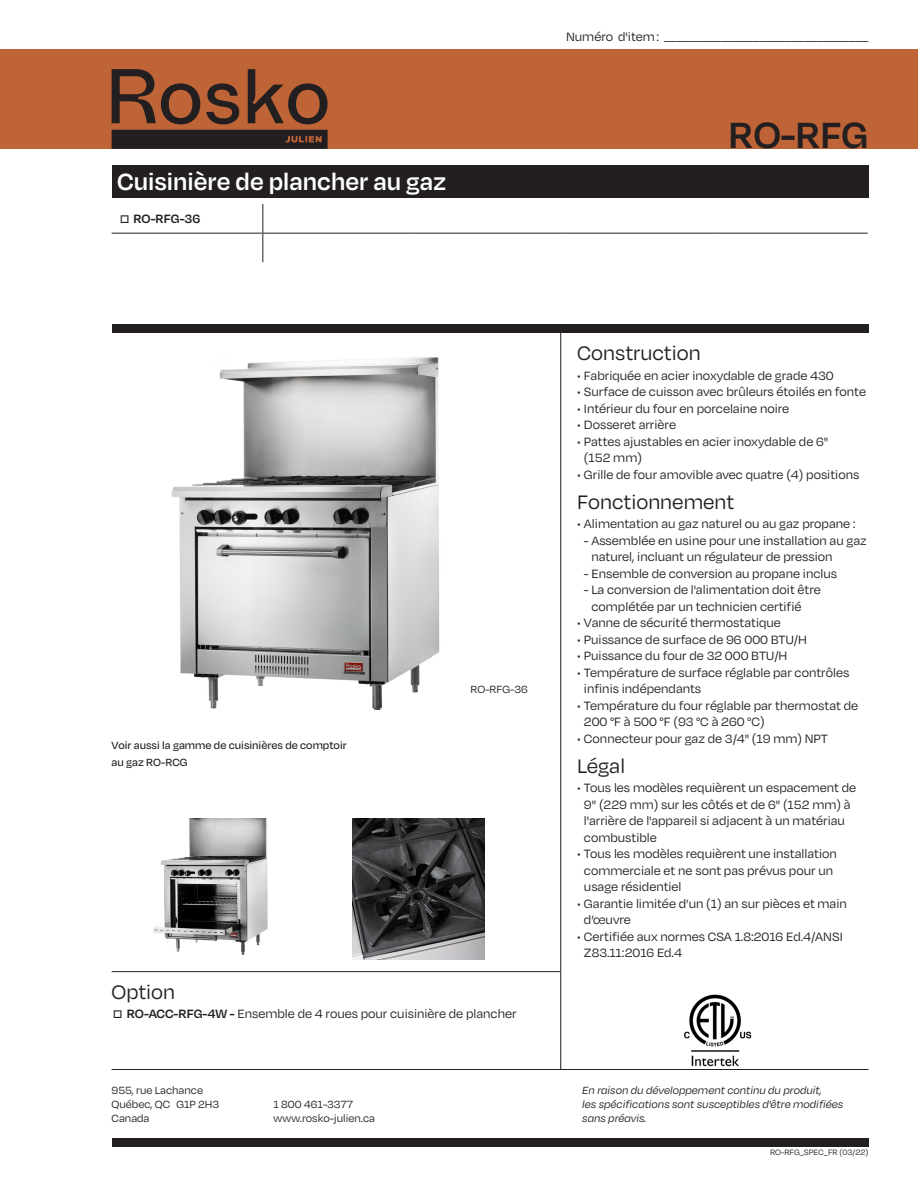
<style>
.page{position:relative;width:918px;height:1188px;background:#fff}
.page>*{position:absolute;margin:0;border:0;box-sizing:border-box;transform-origin:0 0}
.t1{font:600 42px "Degular";color:#231f20}
.t2{font:600 27px "Degular";color:#fff}
.Paragraph_Style_1{font:22.5px "Degular";color:#231f20}
.P_bullets{font:13.8px/16.5px "Degular";color:#231f20}
.t3{font:600 13.8px "Degular";color:#231f20}
.t4{font:italic 12px/14.2px "Degular";color:#231f20}
.P_tableau{font:12px/14.2px "Degular";color:#231f20}
.t5{font:500 12px/16.5px "Degular";color:#231f20}
.P_8{font:9px "Degular";color:#231f20}
.s1{font-weight:600}
</style>
<div class="page">
<div style="left:112px;top:1139px;width:757px;height:8px;background:#231f20"></div>
<div style="left:0;top:49px;width:918px;height:100px;background:#bf6436"></div>
<svg style="left:112px;top:69px;width:88px;height:55px"></svg>
<svg style="left:206px;top:83px;width:33px;height:41px"></svg>
<svg style="left:248px;top:69px;width:80px;height:55px"></svg>
<svg style="left:112px;top:130px;width:216px;height:19px"></svg>
<div style="left:112px;top:324px;width:756px;height:9px;background:#231f20"></div>
<hr style="left:560px;top:333px;width:1px;height:736px;background:#231f20">
<hr style="left:112px;top:1069px;width:756px;height:1px;background:#231f20">
<img style="left:171px;top:358px;width:269px;height:352px">
<hr style="left:112px;top:233px;width:151px;height:1px;background:#231f20">
<hr style="left:263px;top:233px;width:151px;height:1px;background:#231f20">
<svg style="left:262px;top:204px;width:1px;height:58px"></svg>
<hr style="left:414px;top:233px;width:151px;height:1px;background:#231f20">
<hr style="left:565px;top:233px;width:152px;height:1px;background:#231f20">
<hr style="left:717px;top:233px;width:151px;height:1px;background:#231f20">
<div style="left:112px;top:165px;width:757px;height:33px;background:#231f20"></div>
<img style="left:684px;top:995px;width:68px;height:71px">
<hr style="left:112px;top:971px;width:448px;height:1px;background:#231f20">
<img style="left:353px;top:819px;width:132px;height:140px">
<img style="left:153px;top:818px;width:115px;height:137px">
<p class="P_bullets" style="left:566px;top:28px;width:304px">Numéro d'item: ________________________________</p>
<p class="t2" style="left:117px;top:164px;width:331px">Cuisinière de plancher au gaz</p>
<p class="t3" style="left:118px;top:210px;width:83px">☐ RO-RFG-36</p>
<p class="t5" style="left:112px;top:737px;width:237px">Voir aussi la gamme de cuisinières de comptoir au gaz RO-RCG</p>
<p class="P_tableau" style="left:470px;top:682px;width:59px">RO-RFG-36</p>
<p class="Paragraph_Style_1" style="left:112px;top:978px;width:65px">Option</p>
<p class="P_bullets" style="left:112px;top:1005px;width:406px"><span class="s1">☐ RO-ACC-RFG-4W -</span> Ensemble de 4 roues pour cuisinière de plancher</p>
<p class="t1" style="left:729px;top:109px;width:141px">RO-RFG</p>
<p class="Paragraph_Style_1" style="left:577px;top:340px;width:125px">Construction</p>
<p class="P_bullets" style="left:577px;top:366px;width:258px">• Fabriquée en acier inoxydable de grade 430</p>
<p class="P_bullets" style="left:577px;top:383px;width:290px">• Surface de cuisson avec brûleurs étoilés en fonte</p>
<p class="P_bullets" style="left:577px;top:399px;width:214px">• Intérieur du four en porcelaine noire</p>
<p class="P_bullets" style="left:577px;top:416px;width:100px">• Dosseret arrière</p>
<p class="P_bullets" style="left:584px;top:432px;width:246px;text-indent:-7px">• Pattes ajustables en acier inoxydable de 6" (152 mm)</p>
<p class="P_bullets" style="left:577px;top:465px;width:284px">• Grille de four amovible avec quatre (4) positions</p>
<p class="Paragraph_Style_1" style="left:577px;top:488px;width:159px">Fonctionnement</p>
<p class="P_bullets" style="left:577px;top:515px;width:280px">• Alimentation au gaz naturel ou au gaz propane :</p>
<p class="P_bullets" style="left:592px;top:531px;width:277px;text-indent:-8px">- Assemblée en usine pour une installation au gaz naturel, incluant un régulateur de pression</p>
<p class="P_bullets" style="left:584px;top:564px;width:255px">- Ensemble de conversion au propane inclus</p>
<p class="P_bullets" style="left:592px;top:581px;width:231px;text-indent:-8px">- La conversion de l'alimentation doit être complétée par un technicien certifié</p>
<p class="P_bullets" style="left:577px;top:614px;width:205px">• Vanne de sécurité thermostatique</p>
<p class="P_bullets" style="left:577px;top:630px;width:231px">• Puissance de surface de 96 000 BTU/H</p>
<p class="P_bullets" style="left:577px;top:647px;width:212px">• Puissance du four de 32 000 BTU/H</p>
<p class="P_bullets" style="left:584px;top:663px;width:267px;text-indent:-7px">• Température de surface réglable par contrôles infinis indépendants</p>
<p class="P_bullets" style="left:584px;top:696px;width:276px;text-indent:-7px">• Température du four réglable par thermostat de<br>200 °F à 500 °F (93 °C à 260 °C)</p>
<p class="P_bullets" style="left:577px;top:729px;width:252px">• Connecteur pour gaz de 3/4" (19 mm) NPT</p>
<p class="Paragraph_Style_1" style="left:577px;top:752px;width:49px">Légal</p>
<p class="P_bullets" style="left:584px;top:779px;width:274px;text-indent:-7px">• Tous les modèles requièrent un espacement de 9" (229 mm) sur les côtés et de 6" (152 mm) à l'arrière de l'appareil si adjacent à un matériau combustible</p>
<p class="P_bullets" style="left:584px;top:845px;width:254px;text-indent:-7px">• Tous les modèles requièrent une installation commerciale et ne sont pas prévus pour un usage résidentiel</p>
<p class="P_bullets" style="left:584px;top:894px;width:264px;text-indent:-7px">• Garantie limitée d’un (1) an sur pièces et main d’œuvre</p>
<p class="P_bullets" style="left:584px;top:927px;width:260px;text-indent:-7px">• Certifiée aux normes CSA 1.8:2016 Ed.4/ANSI<br>Z83.11:2016 Ed.4</p>
<p class="P_tableau" style="left:112px;top:1082px;width:109px">955, rue Lachance<br>Québec, QC G1P 2H3<br>Canada</p>
<p class="t4" style="left:582px;top:1082px;width:263px">En raison du développement continu du produit,<br>les spécifications sont susceptibles d'être modifiées sans préavis.</p>
<p class="P_tableau" style="left:273px;top:1096px;width:103px">1 800 461-3377 www.rosko-julien.ca</p>
<p class="P_8" style="left:770px;top:1147px;width:100px">RO-RFG_SPEC_FR (03/22)</p>
</div>
